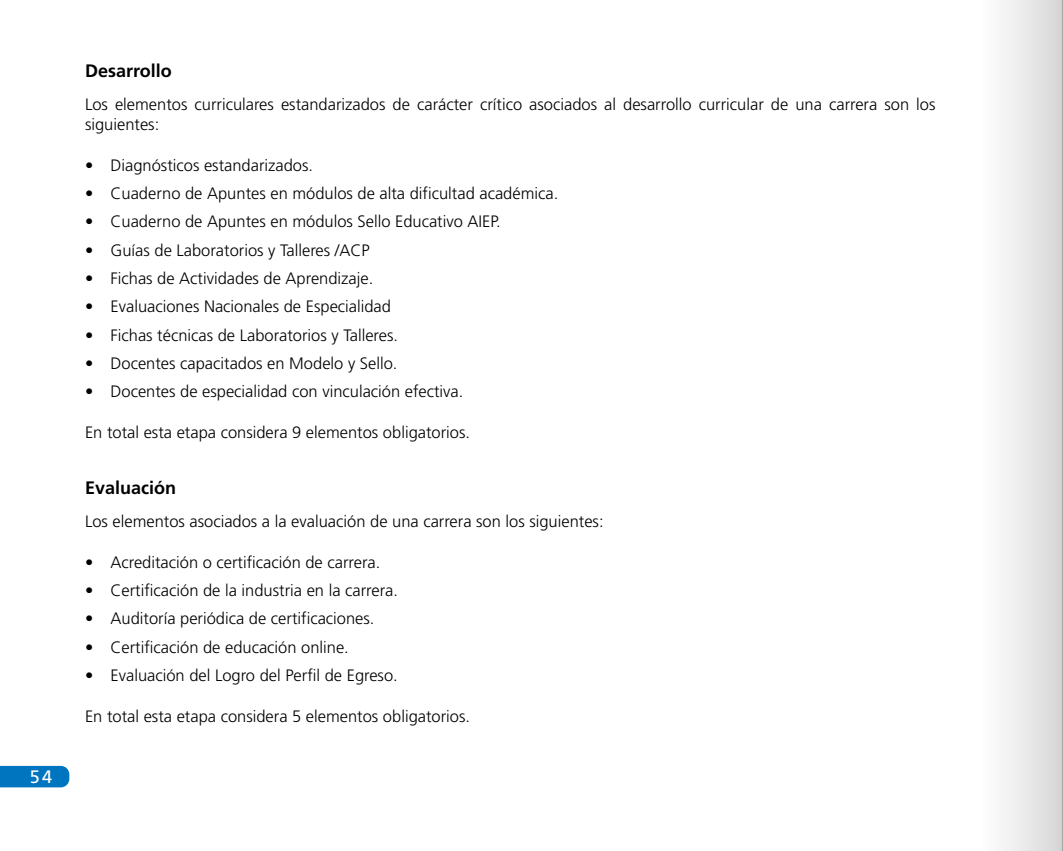
<style>
.page{position:relative;width:1063px;height:851px;background:#fff}
.page>*{position:absolute;margin:0;border:0;box-sizing:border-box;transform-origin:0 0}
.t1{font:700 18px "Frutiger";color:#000}
.t2{font:18px "Frutiger";color:#fff}
.t3{font:300 16.5px/19.8px "Frutiger";color:#000}
</style>
<div class="page">
<div style="left:0;top:765px;width:69px;height:22px;background:#0075bf"></div>
<div style="left:980px;top:0;width:83px;height:850px;background:linear-gradient(to right,#fff,#d6d6d6)"></div>
<hr style="left:1062px;top:0;width:1px;height:850px;background:#a7a7a7">
<p class="t2" style="left:30px;top:766px;width:24px">54</p>
<p class="t1" style="left:85px;top:60px;width:88px">Desarrollo</p>
<p class="t3" style="left:85px;top:94px;width:852px">Los elementos curriculares estandarizados de carácter crítico asociados al desarrollo curricular de una carrera son los siguientes:</p>
<p class="t3" style="left:85px;top:155px;width:230px">• Diagnósticos estandarizados.</p>
<p class="t3" style="left:85px;top:184px;width:475px">• Cuaderno de Apuntes en módulos de alta dificultad académica.</p>
<p class="t3" style="left:85px;top:212px;width:417px">• Cuaderno de Apuntes en módulos Sello Educativo AIEP.</p>
<p class="t3" style="left:85px;top:240px;width:286px">• Guías de Laboratorios y Talleres /ACP</p>
<p class="t3" style="left:85px;top:269px;width:290px">• Fichas de Actividades de Aprendizaje.</p>
<p class="t3" style="left:85px;top:297px;width:308px">• Evaluaciones Nacionales de Especialidad</p>
<p class="t3" style="left:85px;top:325px;width:315px">• Fichas técnicas de Laboratorios y Talleres.</p>
<p class="t3" style="left:85px;top:353px;width:314px">• Docentes capacitados en Modelo y Sello.</p>
<p class="t3" style="left:85px;top:382px;width:380px">• Docentes de especialidad con vinculación efectiva.</p>
<p class="t3" style="left:85px;top:423px;width:387px">En total esta etapa considera 9 elementos obligatorios.</p>
<p class="t1" style="left:85px;top:477px;width:93px">Evaluación</p>
<p class="t3" style="left:85px;top:511px;width:520px">Los elementos asociados a la evaluación de una carrera son los siguientes:</p>
<p class="t3" style="left:85px;top:552px;width:297px">• Acreditación o certificación de carrera.</p>
<p class="t3" style="left:85px;top:580px;width:315px">• Certificación de la industria en la carrera.</p>
<p class="t3" style="left:85px;top:609px;width:291px">• Auditoría periódica de certificaciones.</p>
<p class="t3" style="left:85px;top:637px;width:265px">• Certificación de educación online.</p>
<p class="t3" style="left:85px;top:665px;width:314px">• Evaluación del Logro del Perfil de Egreso.</p>
<p class="t3" style="left:85px;top:706px;width:387px">En total esta etapa considera 5 elementos obligatorios.</p>
</div>
